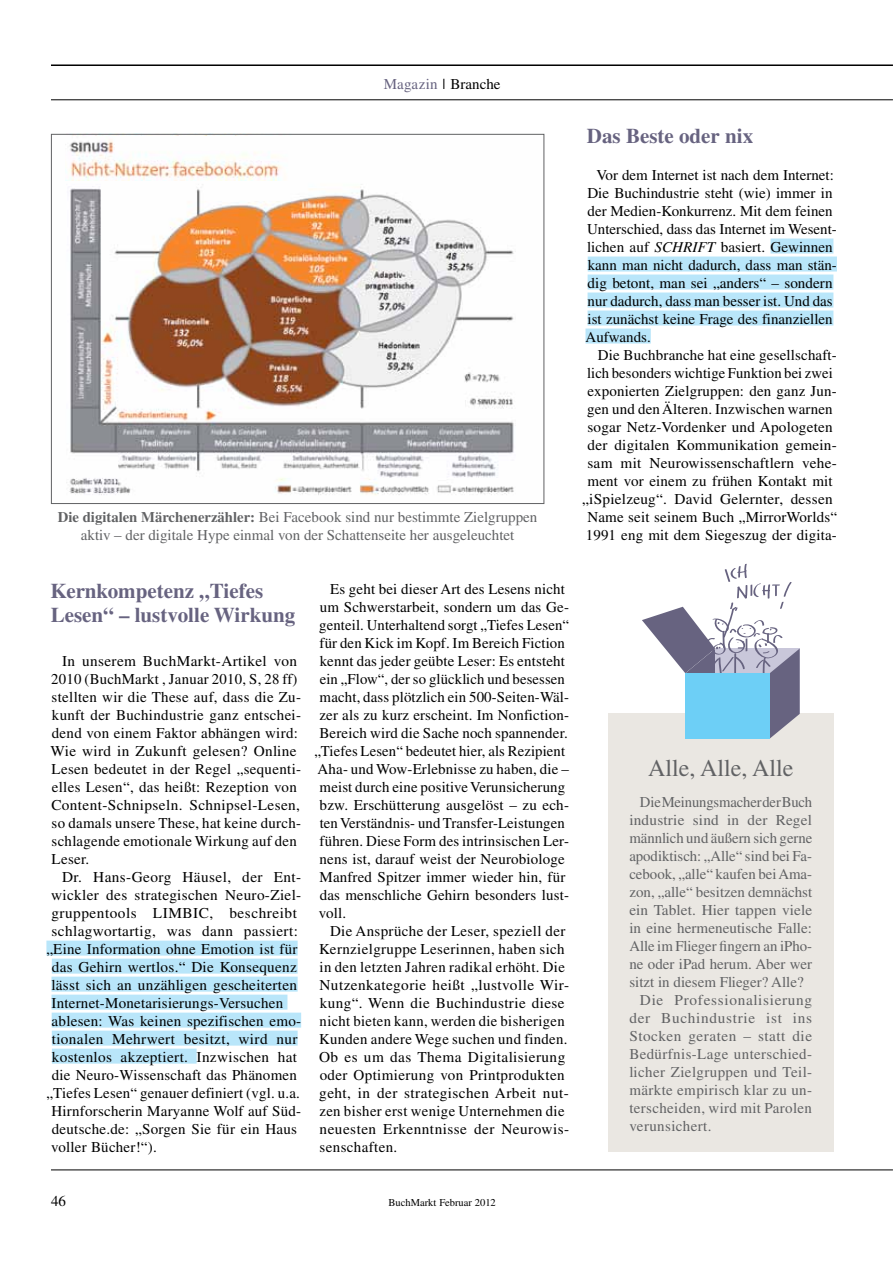
<style>
.page{position:relative;width:893px;height:1263px;background:#fff}
.page>*{position:absolute;margin:0;border:0;box-sizing:border-box;transform-origin:0 0}
.t1{font:24px "Times LT Pro";color:#616264}
.t2{font:700 21px/24px "Times LT Pro";color:#676380}
.t3{font:15px/18px "Times LT Pro";letter-spacing:.015em;color:#000}
.t4{font:15px "Times LT Pro";letter-spacing:.005em;color:#616264}
.t5{font:15px/18px "Times";color:#616264;text-align:center}
.t6{font:15px "Times LT Pro";letter-spacing:.025em;color:#616264}
.t7{font:15px "Times LT Pro";letter-spacing:.045em;color:#616264}
.t8{font:15px "Times LT Pro";letter-spacing:.035em;color:#000}
.t9{font:15px "Times LT Pro";letter-spacing:.03em;color:#616264}
.t10{font:10.5px "Times LT Pro";color:#000}
.s1{color:#676380}
.s2{font-weight:700;font-size:14.7px}
.s3{font-style:italic}
</style>
<div class="page">
<hr style="left:51px;top:1170px;width:841px;height:1px;background:#000">
<hr style="left:51px;top:64px;width:841px;height:2px;background:#000">
<hr style="left:51px;top:100px;width:841px;height:1px;background:#000">
<div style="left:46px;top:940px;width:252px;height:15px;background:#b9e6fa"></div>
<div style="left:52px;top:958px;width:246px;height:15px;background:#b9e6fa"></div>
<div style="left:52px;top:976px;width:246px;height:15px;background:#b9e6fa"></div>
<div style="left:52px;top:994px;width:235px;height:15px;background:#b9e6fa"></div>
<div style="left:52px;top:1012px;width:249px;height:15px;background:#b9e6fa"></div>
<div style="left:52px;top:1030px;width:246px;height:15px;background:#b9e6fa"></div>
<div style="left:52px;top:1048px;width:145px;height:15px;background:#b9e6fa"></div>
<div style="left:770px;top:238px;width:63px;height:15px;background:#b9e6fa"></div>
<div style="left:588px;top:256px;width:249px;height:15px;background:#b9e6fa"></div>
<div style="left:588px;top:274px;width:245px;height:15px;background:#b9e6fa"></div>
<div style="left:588px;top:292px;width:245px;height:15px;background:#b9e6fa"></div>
<div style="left:588px;top:310px;width:245px;height:15px;background:#b9e6fa"></div>
<div style="left:585px;top:328px;width:66px;height:15px;background:#b9e6fa"></div>
<img style="left:65px;top:180px;width:449px;height:315px">
<img style="left:69px;top:140px;width:212px;height:40px">
<div style="left:608px;top:713px;width:225px;height:439px;background:#eae7e2"></div>
<svg style="left:642px;top:564px;width:158px;height:174px"></svg>
<p class="t3" style="left:384px;top:75px;width:118px"><span class="s1">Magazin</span> | Branche</p>
<p class="t5" style="left:58px;top:508px;width:481px"><span class="s2">Die digitalen Märchenerzähler:</span> Bei Facebook sind nur bestimmte Zielgruppen aktiv – der digitale Hype einmal von der Schattenseite her ausgeleuchtet</p>
<h2 class="t2" style="left:587px;top:124px;width:168px">Das Beste oder nix</h2>
<p class="t3" style="left:585px;top:166px;width:253px;text-indent:11px">Vor dem Internet ist nach dem Internet:<br>Die Buchindustrie steht (wie) immer in der Medien-Konkurrenz. Mit dem feinen Unterschied, dass das Internet im Wesent&shy;lichen auf <span class="s3">SCHRIFT</span> basiert. Gewinnen kann man nicht dadurch, dass man stän&shy;dig betont, man sei „anders“ – sondern nur dadurch, dass man besser ist. Und das ist zunächst keine Frage des finanziellen Aufwands.</p>
<p class="t3" style="left:582px;top:346px;width:256px;text-align:right">Die Buchbranche hat eine gesellschaft&shy;lich besonders wichtige Funktion bei zwei exponierten Zielgruppen: den ganz Jun&shy;gen und den Älteren. Inzwischen warnen sogar Netz-Vordenker und Apologeten der digitalen Kommunikation gemein&shy;sam mit Neurowissenschaftlern vehe&shy;ment vor einem zu frühen Kontakt mit „iSpielzeug“. David Gelernter, dessen Name seit seinem Buch „MirrorWorlds“ 1991 eng mit dem Siegeszug der digita-</p>
<h2 class="t2" style="left:51px;top:579px;width:246px">Kernkompetenz „Tiefes<br>Lesen“ – lustvolle Wirkung</h2>
<p class="t3" style="left:51px;top:652px;width:252px;text-indent:12px">In unserem BuchMarkt-Artikel von 2010 (BuchMarkt , Januar 2010, S, 28 ff) stellten wir die These auf, dass die Zu&shy;kunft der Buchindustrie ganz entschei&shy;dend von einem Faktor abhängen wird:<br>Wie wird in Zukunft gelesen? Online Lesen bedeutet in der Regel „sequenti&shy;elles Lesen“, das heißt: Rezeption von Content-Schnipseln. Schnipsel-Lesen, so damals unsere These, hat keine durch&shy;schlagende emotionale Wirkung auf den Leser.</p>
<p class="t3" style="left:62px;top:868px;width:241px">Dr. Hans-Georg Häusel, der Ent-</p>
<p class="t3" style="left:51px;top:886px;width:252px">wickler des strategischen Neuro-Ziel-</p>
<p class="t8" style="left:51px;top:904px;width:247px">gruppentools LIMBIC, beschreibt</p>
<p class="t3" style="left:52px;top:922px;width:248px">schlagwortartig, was dann passiert:</p>
<p class="t3" style="left:46px;top:940px;width:253px">„Eine Information ohne Emotion ist für</p>
<p class="t3" style="left:52px;top:958px;width:247px">das Gehirn wertlos.“ Die Konsequenz</p>
<p class="t3" style="left:52px;top:976px;width:247px">lässt sich an unzähligen gescheiterten</p>
<p class="t3" style="left:52px;top:994px;width:233px">Internet-Monetarisierungs-Versuchen</p>
<p class="t3" style="left:52px;top:1012px;width:251px">ablesen: Was keinen spezifischen emo-</p>
<p class="t3" style="left:52px;top:1030px;width:247px">tionalen Mehrwert besitzt, wird nur</p>
<p class="t3" style="left:52px;top:1048px;width:247px">kostenlos akzeptiert. Inzwischen hat</p>
<p class="t3" style="left:52px;top:1066px;width:247px">die Neuro-Wissenschaft das Phänomen</p>
<p class="t3" style="left:46px;top:1084px;width:255px">„Tiefes Lesen“ genauer definiert (vgl. u.a.</p>
<p class="t3" style="left:52px;top:1102px;width:251px">Hirnforscherin Maryanne Wolf auf Süd-</p>
<p class="t3" style="left:52px;top:1120px;width:247px">deutsche.de: „Sorgen Sie für ein Haus</p>
<p class="t3" style="left:51px;top:1138px;width:107px">voller Bücher!“).</p>
<p class="t3" style="left:330px;top:580px;width:236px">Es geht bei dieser Art des Lesens nicht</p>
<p class="t3" style="left:320px;top:598px;width:251px">um Schwerstarbeit, sondern um das Ge-</p>
<p class="t3" style="left:319px;top:616px;width:251px">genteil. Unterhaltend sorgt „Tiefes Lesen“</p>
<p class="t3" style="left:320px;top:634px;width:247px">für den Kick im Kopf. Im Bereich Fiction</p>
<p class="t3" style="left:320px;top:652px;width:247px">kennt das jeder geübte Leser: Es entsteht</p>
<p class="t3" style="left:320px;top:670px;width:247px">ein „Flow“, der so glücklich und besessen</p>
<p class="t3" style="left:320px;top:688px;width:251px">macht, dass plötzlich ein 500-Seiten-Wäl-</p>
<p class="t3" style="left:319px;top:706px;width:251px">zer als zu kurz erscheint. Im Nonfiction-</p>
<p class="t3" style="left:319px;top:724px;width:250px">Bereich wird die Sache noch spannender.</p>
<p class="t3" style="left:314px;top:742px;width:252px">„Tiefes Lesen“ bedeutet hier, als Rezipient</p>
<p class="t3" style="left:318px;top:760px;width:253px">Aha- und Wow-Erlebnisse zu haben, die –</p>
<p class="t3" style="left:320px;top:778px;width:247px">meist durch eine positive Verunsicherung</p>
<p class="t3" style="left:320px;top:796px;width:251px">bzw. Erschütterung ausgelöst – zu ech-</p>
<p class="t3" style="left:320px;top:814px;width:247px">ten Verständnis- und Transfer-Leistungen</p>
<p class="t3" style="left:320px;top:832px;width:251px">führen. Diese Form des intrinsischen Ler-</p>
<p class="t3" style="left:320px;top:850px;width:247px">nens ist, darauf weist der Neurobiologe</p>
<p class="t3" style="left:319px;top:868px;width:247px">Manfred Spitzer immer wieder hin, für</p>
<p class="t3" style="left:320px;top:886px;width:251px">das menschliche Gehirn besonders lust-</p>
<p class="t3" style="left:319px;top:904px;width:29px">voll.</p>
<p class="t3" style="left:330px;top:922px;width:237px">Die Ansprüche der Leser, speziell der</p>
<p class="t3" style="left:319px;top:940px;width:247px">Kernzielgruppe Leserinnen, haben sich</p>
<p class="t3" style="left:320px;top:958px;width:247px">in den letzten Jahren radikal erhöht. Die</p>
<p class="t3" style="left:319px;top:976px;width:251px">Nutzenkategorie heißt „lustvolle Wir-</p>
<p class="t3" style="left:320px;top:994px;width:246px">kung“. Wenn die Buchindustrie diese</p>
<p class="t3" style="left:320px;top:1012px;width:247px">nicht bieten kann, werden die bisherigen</p>
<p class="t3" style="left:319px;top:1030px;width:250px">Kunden andere Wege suchen und finden.</p>
<p class="t3" style="left:319px;top:1048px;width:248px">Ob es um das Thema Digitalisierung</p>
<p class="t3" style="left:320px;top:1066px;width:246px">oder Optimierung von Printprodukten</p>
<p class="t3" style="left:319px;top:1084px;width:251px">geht, in der strategischen Arbeit nut-</p>
<p class="t3" style="left:319px;top:1102px;width:247px">zen bisher erst wenige Unternehmen die</p>
<p class="t3" style="left:320px;top:1120px;width:251px">neuesten Erkenntnisse der Neurowis-</p>
<p class="t3" style="left:320px;top:1138px;width:79px">senschaften.</p>
<h1 class="t1" style="left:648px;top:754px;width:147px">Alle, Alle, Alle</h1>
<p class="t4" style="left:640px;top:793px;width:174px">Die Meinungsmacher der Buch</p>
<p class="t4" style="left:629px;top:811px;width:184px">industrie sind in der Regel</p>
<p class="t4" style="left:629px;top:829px;width:184px">männlich und äußern sich gerne</p>
<p class="t4" style="left:629px;top:847px;width:184px">apodiktisch: „Alle“ sind bei Fa-</p>
<p class="t4" style="left:629px;top:865px;width:184px">cebook, „alle“ kaufen bei Ama-</p>
<p class="t4" style="left:629px;top:883px;width:184px">zon, „alle“ besitzen demnächst</p>
<p class="t4" style="left:629px;top:901px;width:184px">ein Tablet. Hier tappen viele</p>
<p class="t4" style="left:629px;top:919px;width:184px">in eine hermeneutische Falle:</p>
<p class="t4" style="left:629px;top:937px;width:184px">Alle im Flieger fingern an iPho-</p>
<p class="t4" style="left:629px;top:955px;width:184px">ne oder iPad herum. Aber wer</p>
<p class="t4" style="left:629px;top:973px;width:176px">sitzt in diesem Flieger? Alle?</p>
<p class="t7" style="left:640px;top:991px;width:174px">Die Professionalisierung</p>
<p class="t7" style="left:629px;top:1009px;width:184px">der Buchindustrie ist ins</p>
<p class="t9" style="left:629px;top:1027px;width:184px">Stocken geraten – statt die</p>
<p class="t6" style="left:629px;top:1045px;width:184px">Bedürfnis-Lage unterschied-</p>
<p class="t6" style="left:629px;top:1063px;width:184px">licher Zielgruppen und Teil-</p>
<p class="t6" style="left:629px;top:1081px;width:184px">märkte empirisch klar zu un-</p>
<p class="t6" style="left:629px;top:1099px;width:184px">terscheiden, wird mit Parolen</p>
<p class="t6" style="left:629px;top:1117px;width:84px">verunsichert.</p>
<p class="t3" style="left:51px;top:1192px;width:16px">46</p>
<p class="t10" style="left:389px;top:1196px;width:109px">BuchMarkt Februar 2012</p>
</div>
